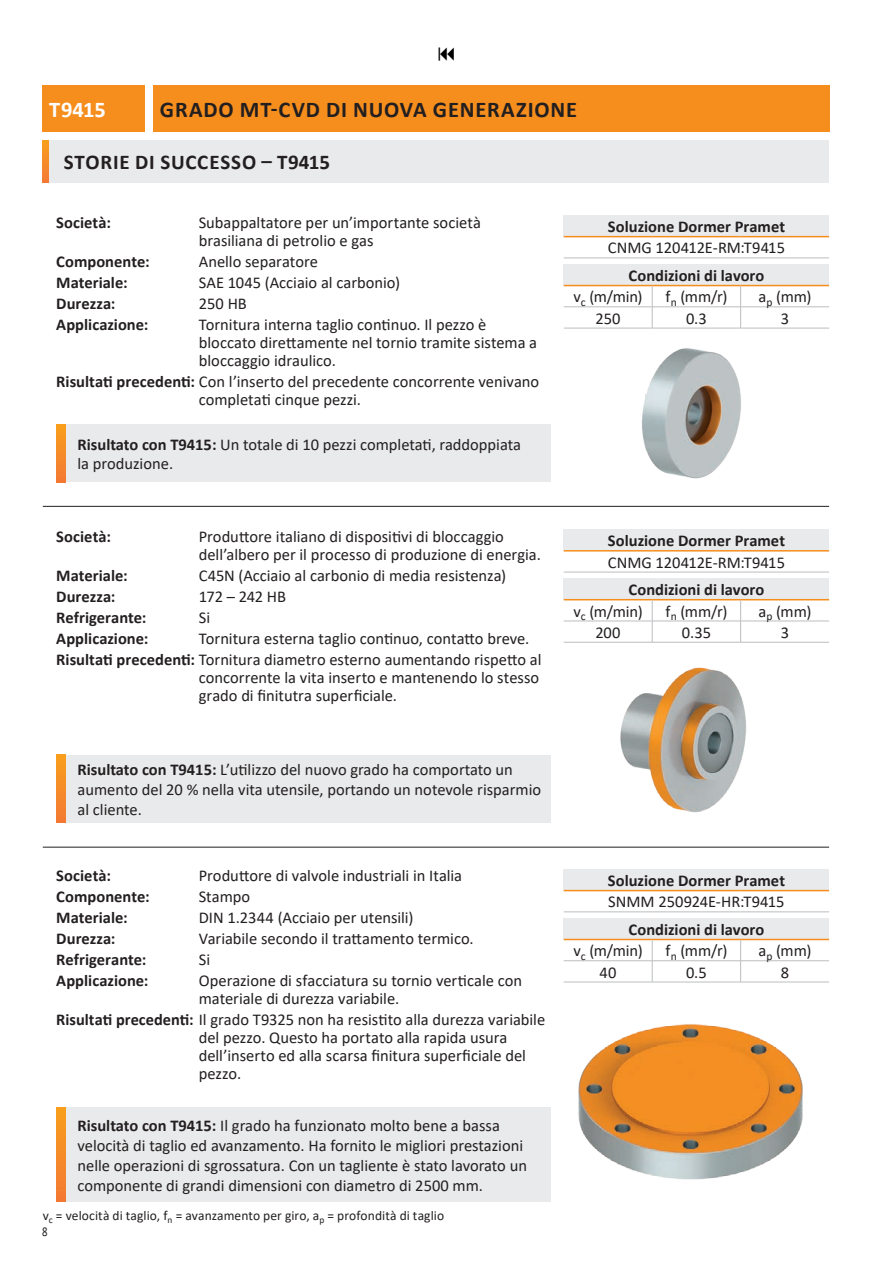
<style>
.page{position:relative;width:893px;height:1263px;background:#fff}
.page>*{position:absolute;margin:0;border:0;box-sizing:border-box;transform-origin:0 0}
.t1{font:700 22.5px "Calibri";letter-spacing:.04em;color:#231f20}
.t2{font:700 22.5px "Calibri";letter-spacing:.015em;color:#fff}
.t3{font:700 21px "Calibri";letter-spacing:.035em;color:#231f20}
.t4{font:16.5px/18px "Calibri";color:#231f20}
.t5{font:700 16.5px/21.3px "Calibri";color:#231f20}
.t6{font:13.5px "Calibri";letter-spacing:.005em;color:#231f20}
.t7{font:13.5px "Calibri";letter-spacing:.005em;color:#231f20;scale:.8 1}
.s1{font-weight:700}
.s2{font-weight:400}
</style>
<div class="page">
<div style="left:56px;top:424px;width:495px;height:58px;background:#e9eaeb"></div>
<div style="left:56px;top:755px;width:495px;height:68px;background:#e9eaeb"></div>
<div style="left:56px;top:1107px;width:495px;height:95px;background:#e9eaeb"></div>
<svg style="left:42px;top:140px;width:8px;height:43px"></svg>
<div style="left:50px;top:140px;width:779px;height:43px;background:#e9eaeb"></div>
<svg style="left:56px;top:424px;width:9px;height:58px"></svg>
<svg style="left:56px;top:755px;width:9px;height:68px"></svg>
<svg style="left:56px;top:1107px;width:9px;height:95px"></svg>
<img style="left:620px;top:667px;width:126px;height:146px">
<img style="left:578px;top:1024px;width:225px;height:156px">
<img style="left:642px;top:348px;width:99px;height:131px">
<div style="left:42px;top:85px;width:102px;height:47px;background:#f68e1e"></div>
<div style="left:153px;top:85px;width:676px;height:47px;background:#f68e1e"></div>
<div style="left:564px;top:215px;width:265px;height:22px;background:#e9eaeb"></div>
<svg style="left:564px;top:237px;width:265px;height:91px"></svg>
<hr style="left:564px;top:328px;width:88px;height:1px;background:#bcbdc0">
<hr style="left:652px;top:328px;width:89px;height:1px;background:#bcbdc0">
<hr style="left:741px;top:328px;width:88px;height:1px;background:#bcbdc0">
<hr style="left:564px;top:258px;width:88px;height:1px;background:#bcbdc0">
<hr style="left:652px;top:258px;width:89px;height:1px;background:#bcbdc0">
<hr style="left:741px;top:258px;width:88px;height:1px;background:#bcbdc0">
<hr style="left:564px;top:236px;width:88px;height:1px;background:#f68e1e">
<hr style="left:652px;top:236px;width:89px;height:1px;background:#f68e1e">
<hr style="left:741px;top:236px;width:88px;height:1px;background:#f68e1e">
<div style="left:564px;top:529px;width:265px;height:22px;background:#e9eaeb"></div>
<svg style="left:564px;top:551px;width:265px;height:91px"></svg>
<hr style="left:564px;top:642px;width:88px;height:1px;background:#bcbdc0">
<hr style="left:652px;top:642px;width:89px;height:1px;background:#bcbdc0">
<hr style="left:741px;top:642px;width:88px;height:1px;background:#bcbdc0">
<hr style="left:564px;top:572px;width:88px;height:1px;background:#bcbdc0">
<hr style="left:652px;top:572px;width:89px;height:1px;background:#bcbdc0">
<hr style="left:741px;top:572px;width:88px;height:1px;background:#bcbdc0">
<hr style="left:564px;top:550px;width:88px;height:1px;background:#f68e1e">
<hr style="left:652px;top:550px;width:89px;height:1px;background:#f68e1e">
<hr style="left:741px;top:550px;width:88px;height:1px;background:#f68e1e">
<div style="left:564px;top:869px;width:265px;height:21px;background:#e9eaeb"></div>
<svg style="left:564px;top:891px;width:265px;height:91px"></svg>
<hr style="left:564px;top:982px;width:88px;height:1px;background:#bcbdc0">
<hr style="left:652px;top:982px;width:89px;height:1px;background:#bcbdc0">
<hr style="left:741px;top:982px;width:88px;height:1px;background:#bcbdc0">
<hr style="left:564px;top:911px;width:88px;height:1px;background:#bcbdc0">
<hr style="left:652px;top:911px;width:89px;height:1px;background:#bcbdc0">
<hr style="left:741px;top:911px;width:88px;height:1px;background:#bcbdc0">
<hr style="left:564px;top:890px;width:88px;height:1px;background:#f68e1e">
<hr style="left:652px;top:890px;width:89px;height:1px;background:#f68e1e">
<hr style="left:741px;top:890px;width:88px;height:1px;background:#f68e1e">
<hr style="left:43px;top:506px;width:786px;height:1px;background:#231f20">
<hr style="left:43px;top:847px;width:786px;height:1px;background:#231f20">
<h1 class="t2" style="left:49px;top:93px;width:58px">T9415</h1>
<h1 class="t1" style="left:160px;top:93px;width:414px">ÚJ GENERÁCIÓS MT-CVD LAPKAMINŐSÉG</h1>
<p class="t3" style="left:64px;top:148px;width:268px">STORIE DI SUCCESSO – T9415</p>
<h1 class="t1" style="left:160px;top:93px;width:419px">GRADO MT-CVD DI NUOVA GENERAZIONE</h1>
<h1 class="t2" style="left:49px;top:93px;width:41px">XXX</h1>
<p class="t5" style="left:56px;top:211px;width:56px">Società:</p>
<p class="t4" style="left:199px;top:213px;width:284px">Subappaltatore per un’importante società brasiliana di petrolio e gas</p>
<p class="t5" style="left:56px;top:250px;width:95px">Componente:</p>
<p class="t4" style="left:199px;top:252px;width:121px">Anello separatore</p>
<p class="t5" style="left:56px;top:271px;width:73px">Materiale:</p>
<p class="t4" style="left:199px;top:273px;width:203px">SAE 1045 (Acciaio al carbonio)</p>
<p class="t5" style="left:56px;top:292px;width:61px">Durezza:</p>
<p class="t4" style="left:199px;top:294px;width:50px">250 HB</p>
<p class="t5" style="left:56px;top:313px;width:94px">Applicazione:</p>
<p class="t4" style="left:199px;top:315px;width:340px">Tornitura interna taglio continuo. Il pezzo è bloccato direttamente nel tornio tramite sistema a bloccaggio idraulico.</p>
<p class="t4" style="left:199px;top:372px;width:342px;text-indent:-143px"><span class="s1">Risultati precedenti:</span> Con l’inserto del precedente concorrente venivano completati cinque pezzi.</p>
<p class="t4" style="left:78px;top:434px;width:445px;line-height:19.8px"><span class="s1">Risultato con T9415:</span> Un totale di 10 pezzi completati, raddoppiata la produzione.</p>
<p class="t5" style="left:56px;top:526px;width:56px">Società:</p>
<p class="t4" style="left:199px;top:527px;width:344px">Produttore italiano di dispositivi di bloccaggio dell’albero per il processo di produzione di energia.</p>
<p class="t5" style="left:56px;top:565px;width:73px">Materiale:</p>
<p class="t4" style="left:199px;top:566px;width:309px">C45N (Acciaio al carbonio di media resistenza)</p>
<p class="t5" style="left:56px;top:586px;width:61px">Durezza:</p>
<p class="t4" style="left:199px;top:587px;width:89px">172 – 242 HB</p>
<p class="t5" style="left:56px;top:607px;width:92px">Refrigerante:</p>
<p class="t4" style="left:199px;top:608px;width:13px">Si</p>
<p class="t5" style="left:56px;top:628px;width:94px">Applicazione:</p>
<p class="t4" style="left:56px;top:628px;width:487px;line-height:21px;text-indent:142px">Tornitura esterna taglio continuo, contatto breve.<br><span class="s1">Risultati precedenti:</span> Tornitura diametro esterno aumentando rispetto al</p>
<p class="t4" style="left:199px;top:668px;width:342px">concorrente la vita inserto e mantenendo lo stesso grado di finitutra superficiale.</p>
<p class="t4" style="left:78px;top:759px;width:465px;line-height:19.8px"><span class="s1">Risultato con T9415:</span> L’utilizzo del nuovo grado ha comportato un aumento del 20 % nella vita utensile, portando un notevole risparmio al cliente.</p>
<p class="t5" style="left:56px;top:865px;width:56px">Società:</p>
<p class="t4" style="left:199px;top:866px;width:265px">Produttore di valvole industriali in Italia</p>
<p class="t5" style="left:56px;top:885px;width:95px">Componente:</p>
<p class="t4" style="left:199px;top:887px;width:53px">Stampo</p>
<p class="t5" style="left:56px;top:906px;width:73px">Materiale:</p>
<p class="t4" style="left:199px;top:908px;width:216px">DIN 1.2344 (Acciaio per utensili)</p>
<p class="t5" style="left:56px;top:927px;width:61px">Durezza:</p>
<p class="t4" style="left:199px;top:929px;width:276px">Variabile secondo il trattamento termico.</p>
<p class="t5" style="left:56px;top:948px;width:92px">Refrigerante:</p>
<p class="t4" style="left:199px;top:950px;width:13px">Si</p>
<p class="t5" style="left:56px;top:969px;width:94px">Applicazione:</p>
<p class="t4" style="left:199px;top:971px;width:325px">Operazione di sfacciatura su tornio verticale con materiale di durezza variabile.</p>
<p class="t4" style="left:199px;top:1010px;width:348px;text-indent:-143px"><span class="s1">Risultati precedenti:</span> Il grado T9325 non ha resistito alla durezza variabile del pezzo. Questo ha portato alla rapida usura dell’inserto ed alla scarsa finitura superficiale del pezzo.</p>
<p class="t4" style="left:78px;top:1115px;width:451px;line-height:19.8px"><span class="s1">Risultato con T9415:</span> Il grado ha funzionato molto bene a bassa velocità di taglio ed avanzamento. Ha fornito le migliori prestazioni nelle operazioni di sgrossatura. Con un tagliente è stato lavorato un componente di grandi dimensioni con diametro di 2500 mm.</p>
<p class="t6" style="left:43px;top:1206px;width:403px">v<sub>c</sub> = velocità di taglio, f<sub>n</sub> = avanzamento per giro, a<sub>p</sub> = profondità di taglio</p>
<p class="t7" style="left:42px;top:1222px;width:8px">8</p>
<p class="t5" style="left:608px;top:216px;width:179px">Soluzione Dormer Pramet</p>
<p class="t4" style="left:608px;top:239px;width:179px">CNMG 120412E-RM:T9415</p>
<p class="t5" style="left:573px;top:265px;width:193px;text-indent:55px">Condizioni di lavoro <span class="s2">v</span><sub>c</sub> <span class="s2">(m/min)</span></p>
<p class="t4" style="left:666px;top:287px;width:63px">f<sub>n</sub> (mm/r)</p>
<p class="t4" style="left:759px;top:287px;width:54px">a<sub>p</sub> (mm)</p>
<p class="t4" style="left:595px;top:309px;width:27px">250</p>
<p class="t4" style="left:686px;top:309px;width:22px">0.3</p>
<p class="t4" style="left:781px;top:309px;width:10px">3</p>
<p class="t5" style="left:608px;top:530px;width:179px">Soluzione Dormer Pramet</p>
<p class="t4" style="left:608px;top:553px;width:179px">CNMG 120412E-RM:T9415</p>
<p class="t5" style="left:573px;top:579px;width:193px;text-indent:55px">Condizioni di lavoro <span class="s2">v</span><sub>c</sub> <span class="s2">(m/min)</span></p>
<p class="t4" style="left:666px;top:602px;width:63px">f<sub>n</sub> (mm/r)</p>
<p class="t4" style="left:758px;top:602px;width:54px">a<sub>p</sub> (mm)</p>
<p class="t4" style="left:595px;top:623px;width:27px">200</p>
<p class="t4" style="left:682px;top:623px;width:31px">0.35</p>
<p class="t4" style="left:781px;top:623px;width:10px">3</p>
<p class="t5" style="left:608px;top:870px;width:179px">Soluzione Dormer Pramet</p>
<p class="t4" style="left:608px;top:892px;width:178px">SNMM 250924E-HR:T9415</p>
<p class="t5" style="left:573px;top:919px;width:193px;text-indent:55px">Condizioni di lavoro <span class="s2">v</span><sub>c</sub> <span class="s2">(m/min)</span></p>
<p class="t4" style="left:666px;top:941px;width:63px">f<sub>n</sub> (mm/r)</p>
<p class="t4" style="left:758px;top:941px;width:54px">a<sub>p</sub> (mm)</p>
<p class="t4" style="left:599px;top:963px;width:19px">40</p>
<p class="t4" style="left:686px;top:963px;width:22px">0.5</p>
<p class="t4" style="left:781px;top:963px;width:10px">8</p>
</div>
